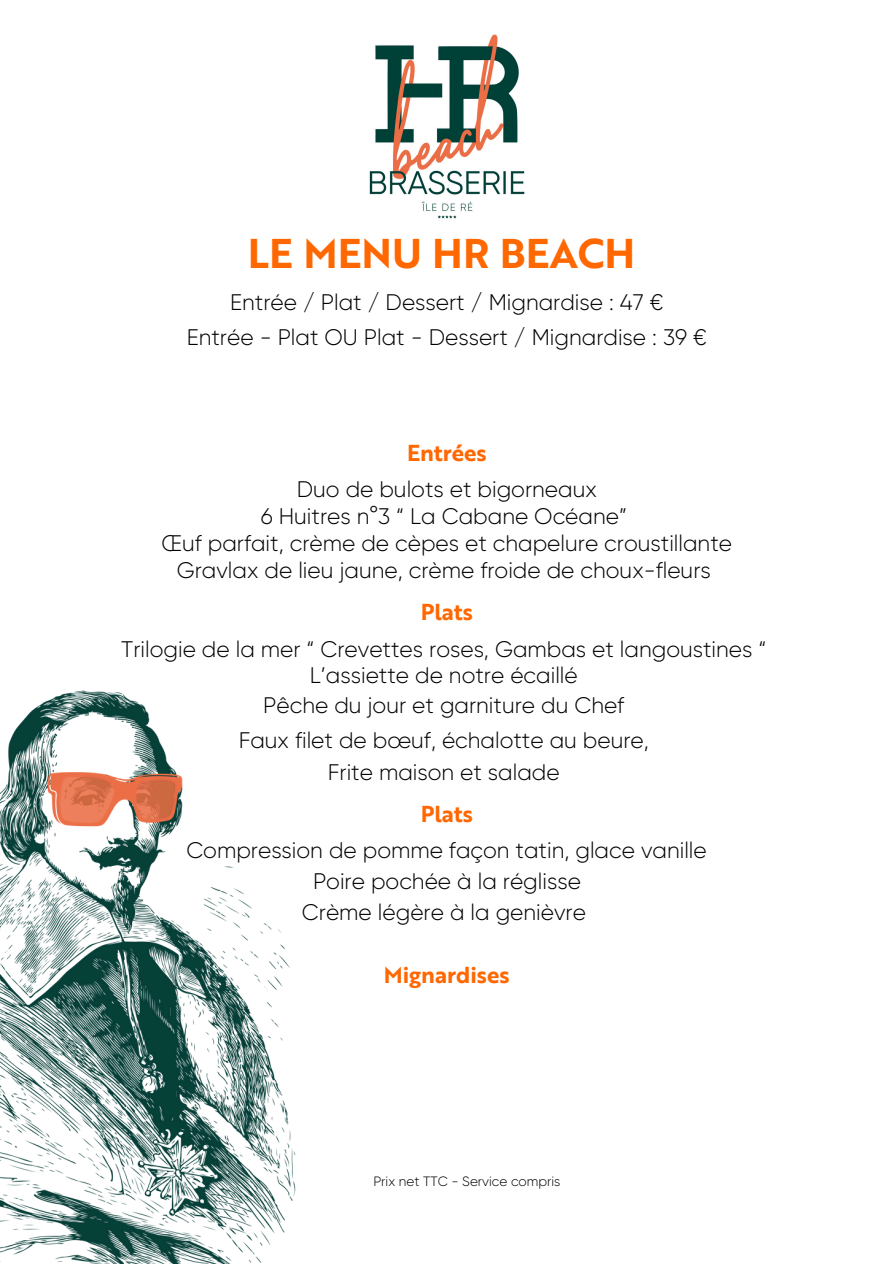
<style>
.page{position:relative;width:894px;height:1264px;background:#fff}
.page>*{position:absolute;margin:0;border:0;box-sizing:border-box;transform-origin:0 0}
.t1{font:700 40.5px "Brother 1816";color:#ff6700}
.t2{font:300 22.5px/31.5px "Gilroy";color:#000;text-align:center}
.t3{font:700 22.5px "Brother 1816";color:#ff6700}
.t4{font:300 13.5px "Gilroy";color:#000}
</style>
<div class="page">
<img style="left:369px;top:34px;width:156px;height:185px">
<img style="left:0;top:690px;width:296px;height:573px">
<p class="t1" style="left:248px;top:237px;width:389px">LE MENU HR BEACH</p>
<h1 class="t2" style="left:230px;top:287px;width:434px">Entrée / Plat / Dessert / Mignardise : 47 €</h1>
<h3 class="t2" style="left:187px;top:321px;width:521px">Entrée - Plat OU Plat - Dessert / Mignardise : 39 €</h3>
<h3 class="t3" style="left:407px;top:444px;width:81px">Entrées</h3>
<h2 class="t2" style="left:297px;top:473px;width:301px">Duo de bulots et bigorneaux</h2>
<h3 class="t2" style="left:260px;top:500px;width:367px">6 Huitres n°3 “ La Cabane Océane”</h3>
<h3 class="t2" style="left:161px;top:527px;width:572px">Œuf parfait, crème de cèpes et chapelure croustillante</h3>
<h3 class="t2" style="left:177px;top:554px;width:535px">Gravlax de lieu jaune, crème froide de choux-fleurs</h3>
<h3 class="t3" style="left:420px;top:603px;width:53px">Plats</h3>
<h2 class="t2" style="left:121px;top:633px;width:646px">Trilogie de la mer “ Crevettes roses, Gambas et langoustines “</h2>
<h3 class="t2" style="left:310px;top:660px;width:269px">L’assiette de notre écaillé</h3>
<p class="t2" style="left:263px;top:690px;width:362px">Pêche du jour et garniture du Chef</p>
<h3 class="t2" style="left:239px;top:724px;width:411px">Faux filet de bœuf, échalotte au beure,<br>Frite maison et salade</h3>
<h3 class="t3" style="left:420px;top:805px;width:53px">Plats</h3>
<h3 class="t2" style="left:186px;top:835px;width:521px">Compression de pomme façon tatin, glace vanille</h3>
<h2 class="t2" style="left:302px;top:865px;width:285px">Poire pochée à la réglisse<br>Crème légère à la genièvre</h2>
<h3 class="t3" style="left:383px;top:966px;width:127px">Mignardises</h3>
<h3 class="t4" style="left:373px;top:1173px;width:188px">Prix net TTC - Service compris</h3>
</div>
